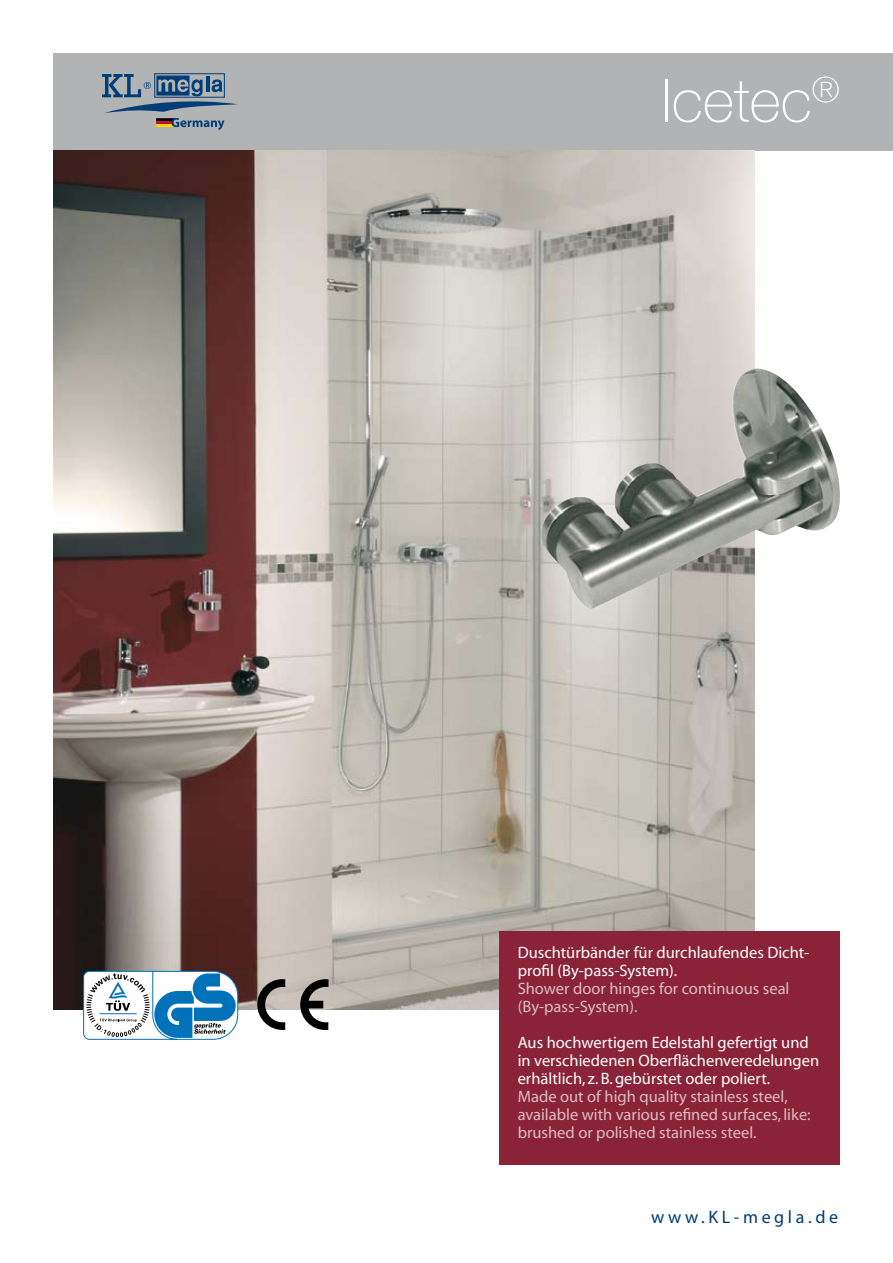
<style>
.page{position:relative;width:893px;height:1263px;background:#fff}
.page>*{position:absolute;margin:0;border:0;box-sizing:border-box;transform-origin:0 0}
.t1{font:100 60px "Helvetica Neue";color:#fff}
.t2{font:18px "Myriad";letter-spacing:.2em;color:#003c76}
.t3{font:16.5px/18px "Myriad";color:#fff}
.t4{font:16.5px/18px "Myriad";color:#dcbdc3}
</style>
<div class="page">
<div style="left:53px;top:53px;width:840px;height:98px;background:#b1b3b4"></div>
<div style="left:154px;top:73px;width:71px;height:25px;border:1px solid #003c76"></div>
<svg style="left:102px;top:74px;width:135px;height:56px"></svg>
<img style="left:53px;top:151px;width:702px;height:859px">
<div style="left:500px;top:931px;width:340px;height:234px;background:#8a2337"></div>
<img style="left:534px;top:368px;width:306px;height:242px">
<svg style="left:83px;top:971px;width:155px;height:69px"></svg>
<hr style="left:100px;top:1013px;width:37px;height:1px;background:#0072ba">
<svg style="left:300px;top:979px;width:29px;height:51px"></svg>
<svg style="left:257px;top:979px;width:28px;height:51px"></svg>
<h1 class="t1" style="left:661px;top:66px;width:180px">Icetec<sup>®</sup></h1>
<p class="t3" style="left:518px;top:944px;width:293px">Duschtürbänder für durchlaufendes Dicht&shy;profil (By-pass-System).</p>
<p class="t4" style="left:518px;top:980px;width:273px">Shower door hinges for continuous seal (By-pass-System).</p>
<p class="t3" style="left:518px;top:1034px;width:303px">Aus hochwertigem Edelstahl gefertigt und in verschiedenen Oberflächenveredelungen erhältlich, z. B. gebürstet oder poliert.</p>
<p class="t4" style="left:518px;top:1088px;width:294px">Made out of high quality stainless steel, available with various refined surfaces, like: brushed or polished stainless steel.</p>
<p class="t2" style="left:651px;top:1208px;width:188px">www.KL-megla.de</p>
</div>
